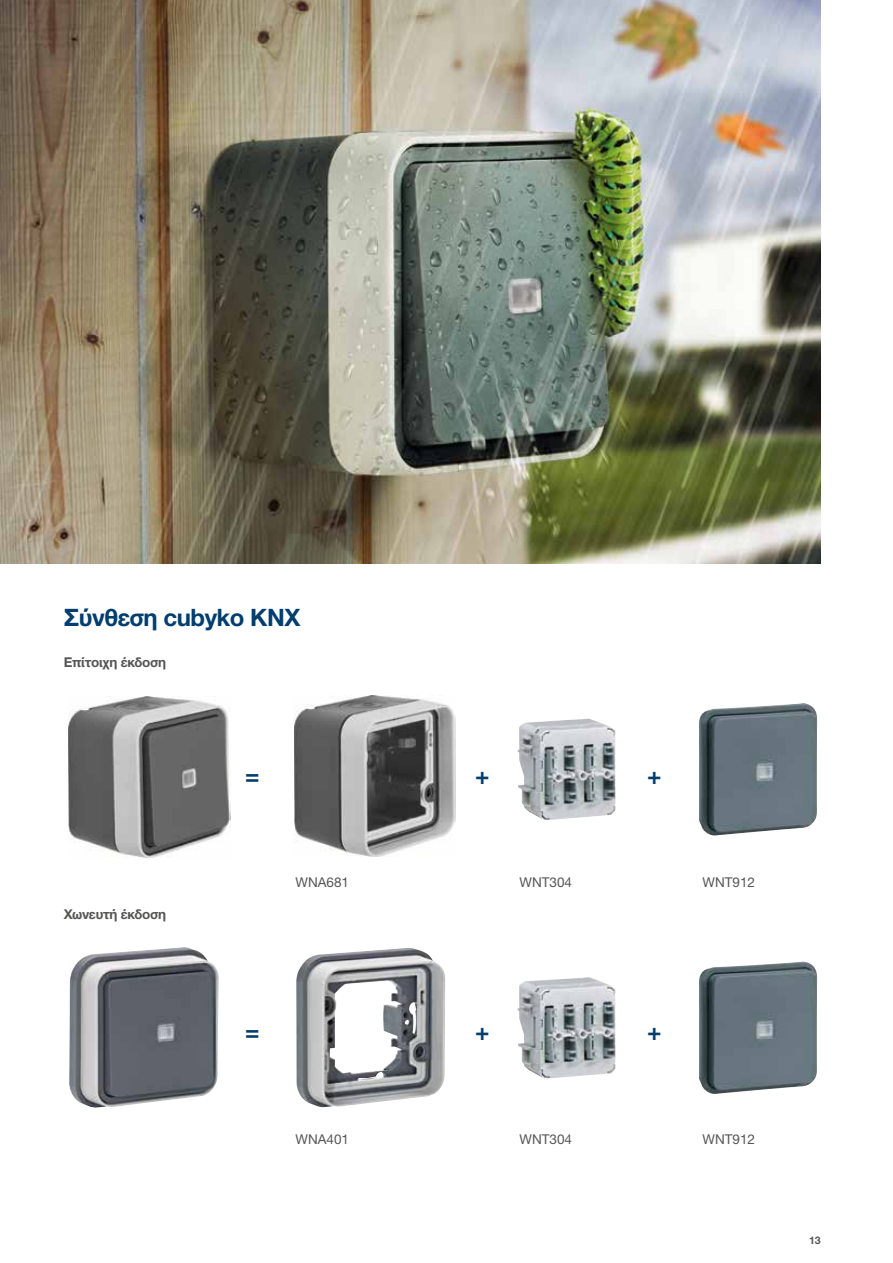
<style>
.page{position:relative;width:893px;height:1263px;background:#fff}
.page>*{position:absolute;margin:0;border:0;box-sizing:border-box;transform-origin:0 0}
.t1{font:700 24px "Helvetica Neue LTW1 G";letter-spacing:-.02em;color:#003e6f}
.t2{font:13.5px "Helvetica Neue LTW1 G";color:#565655}
.t3{font:700 13.5px "Helvetica Neue LTW1 G";letter-spacing:-.02em;color:#565655}
.t4{font:700 10.5px "Helvetica Neue LTW1 G";color:#565655}
</style>
<div class="page">
<img style="left:296px;top:948px;width:149px;height:159px">
<img style="left:295px;top:695px;width:160px;height:161px">
<img style="left:68px;top:696px;width:162px;height:162px">
<img style="left:69px;top:947px;width:150px;height:160px">
<img style="left:699px;top:703px;width:118px;height:132px">
<img style="left:699px;top:962px;width:118px;height:132px">
<img style="left:517px;top:719px;width:99px;height:101px">
<img style="left:517px;top:977px;width:99px;height:102px">
<img style="left:0;top:0;width:821px;height:563px">
<h1 class="t1" style="left:64px;top:603px;width:238px">Σύνθεση cubyko KNX</h1>
<p class="t3" style="left:64px;top:653px;width:104px">Επίτοιχη έκδοση</p>
<p class="t3" style="left:64px;top:905px;width:104px">Χωνευτή έκδοση</p>
<h1 class="t1" style="left:245px;top:760px;width:16px">=</h1>
<p class="t2" style="left:296px;top:874px;width:55px">WNA681</p>
<h1 class="t1" style="left:245px;top:1017px;width:16px">=</h1>
<p class="t2" style="left:296px;top:1130px;width:55px">WNA401</p>
<h1 class="t1" style="left:475px;top:760px;width:16px">+</h1>
<p class="t2" style="left:519px;top:874px;width:54px">WNT304</p>
<h1 class="t1" style="left:475px;top:1017px;width:16px">+</h1>
<p class="t2" style="left:519px;top:1130px;width:54px">WNT304</p>
<h1 class="t1" style="left:647px;top:760px;width:16px">+</h1>
<p class="t2" style="left:703px;top:874px;width:54px">WNT912</p>
<h1 class="t1" style="left:647px;top:1017px;width:16px">+</h1>
<p class="t2" style="left:703px;top:1130px;width:54px">WNT912</p>
<p class="t4" style="left:809px;top:1233px;width:13px">13</p>
</div>
